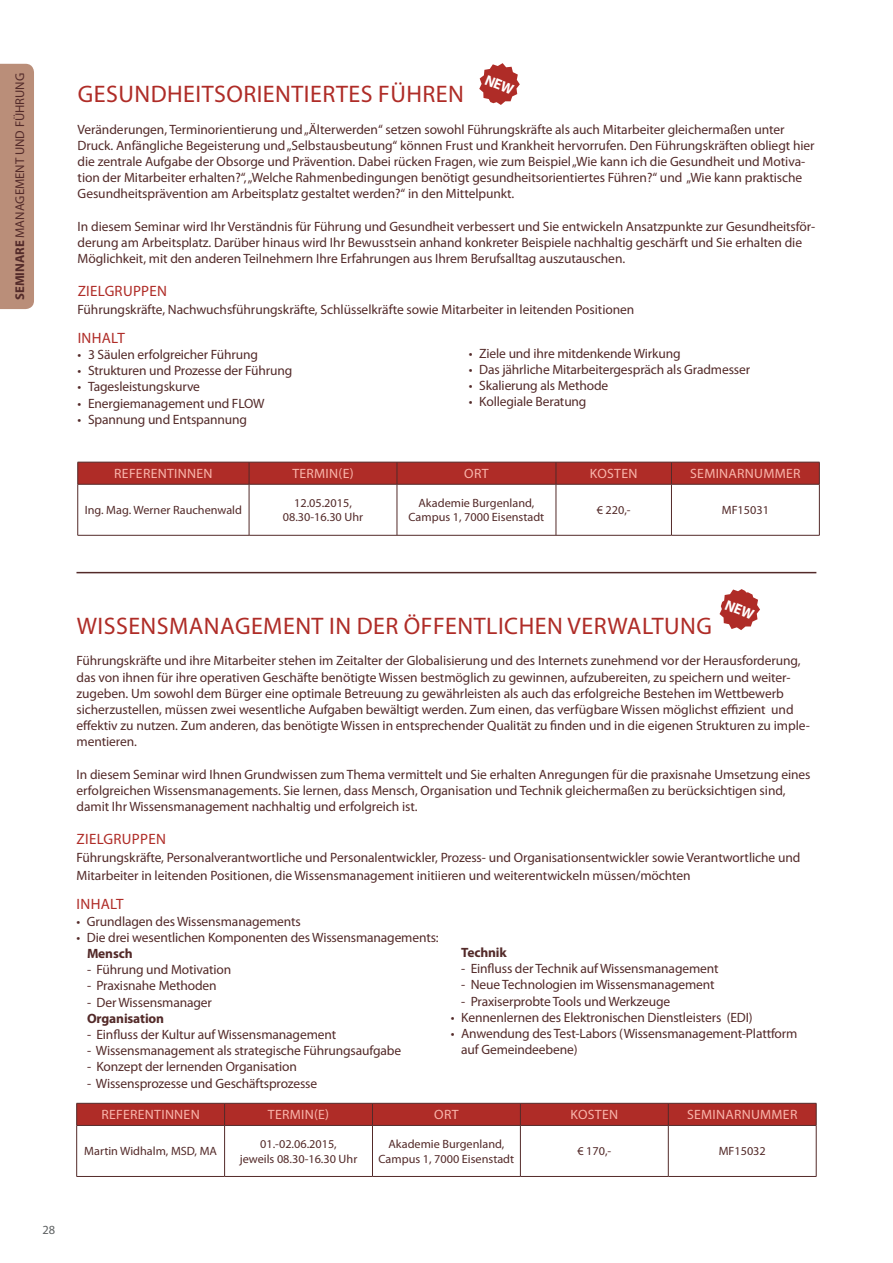
<style>
.page{position:relative;width:893px;height:1263px;background:#fff}
.page>*{position:absolute;margin:0;border:0;box-sizing:border-box;transform-origin:0 0}
.t1{font:24px "Myriad Pro";letter-spacing:.02em;color:#af2c27}
.t2{font:15px "Myriad Pro";letter-spacing:.02em;color:#af2c27}
.t3{font:13.5px/16.2px "Myriad Pro";letter-spacing:-.005em;color:#532a29}
.t4{font:13.5px "Myriad Pro";letter-spacing:.02em;color:#f9b5ab}
.t5{font:700 13.5px "Myriad Pro";letter-spacing:-.01em;color:#532a29}
.t6{font:12.75px "Myriad Pro";color:#532a29}
.t7{font:12.45px "Myriad Pro";color:#5d6061}
.t8{font:12px/14.4px "Myriad Pro";color:#532a29;text-align:center}
.s1{font-weight:700}
</style>
<div class="page">
<div style="left:76px;top:1103px;width:741px;height:22px;background:#af2c27"></div>
<hr style="left:76px;top:1125px;width:1px;height:51px;background:#532a29">
<hr style="left:77px;top:1125px;width:148px;height:1px;background:#532a29">
<hr style="left:76px;top:1176px;width:149px;height:1px;background:#532a29">
<hr style="left:224px;top:1125px;width:1px;height:51px;background:#532a29">
<hr style="left:225px;top:1125px;width:147px;height:1px;background:#532a29">
<hr style="left:225px;top:1176px;width:147px;height:1px;background:#532a29">
<hr style="left:372px;top:1125px;width:1px;height:51px;background:#532a29">
<hr style="left:372px;top:1125px;width:148px;height:1px;background:#532a29">
<hr style="left:372px;top:1176px;width:148px;height:1px;background:#532a29">
<hr style="left:520px;top:1125px;width:1px;height:51px;background:#532a29">
<hr style="left:520px;top:1125px;width:148px;height:1px;background:#532a29">
<hr style="left:520px;top:1176px;width:148px;height:1px;background:#532a29">
<hr style="left:668px;top:1125px;width:1px;height:51px;background:#532a29">
<hr style="left:668px;top:1125px;width:148px;height:1px;background:#532a29">
<hr style="left:816px;top:1125px;width:1px;height:51px;background:#532a29">
<hr style="left:668px;top:1176px;width:148px;height:1px;background:#532a29">
<svg style="left:77px;top:462px;width:743px;height:22px"></svg>
<hr style="left:77px;top:484px;width:1px;height:51px;background:#532a29">
<hr style="left:78px;top:484px;width:171px;height:1px;background:#532a29">
<hr style="left:78px;top:535px;width:171px;height:1px;background:#532a29">
<hr style="left:249px;top:484px;width:1px;height:51px;background:#532a29">
<hr style="left:249px;top:484px;width:148px;height:1px;background:#532a29">
<hr style="left:249px;top:535px;width:148px;height:1px;background:#532a29">
<hr style="left:397px;top:484px;width:1px;height:51px;background:#532a29">
<hr style="left:397px;top:484px;width:159px;height:1px;background:#532a29">
<hr style="left:397px;top:535px;width:159px;height:1px;background:#532a29">
<hr style="left:556px;top:484px;width:1px;height:51px;background:#532a29">
<hr style="left:556px;top:484px;width:115px;height:1px;background:#532a29">
<hr style="left:556px;top:535px;width:115px;height:1px;background:#532a29">
<hr style="left:671px;top:484px;width:1px;height:51px;background:#532a29">
<hr style="left:671px;top:484px;width:148px;height:1px;background:#532a29">
<hr style="left:819px;top:484px;width:1px;height:51px;background:#532a29">
<hr style="left:671px;top:535px;width:148px;height:1px;background:#532a29">
<hr style="left:76px;top:572px;width:740px;height:1px;background:#532a29">
<div style="left:0;top:64px;width:34px;height:245px;background:#ba8e79"></div>
<svg style="left:479px;top:63px;width:41px;height:42px"></svg>
<svg style="left:719px;top:589px;width:41px;height:41px"></svg>
<p class="t6" style="left:12px;top:300px;width:227px;rotate:-90deg"><span class="s1">SEMINARE</span> MANAGEMENT UND FÜHRUNG</p>
<h1 class="t1" style="left:78px;top:79px;width:388px">gesundheitsorientiertes führen</h1>
<p class="t3" style="left:78px;top:121px;width:739px">Veränderungen, Terminorientierung und „Älterwerden“ setzen sowohl Führungskräfte als auch Mitarbeiter gleichermaßen unter Druck. Anfängliche Begeisterung und „Selbstausbeutung“ können Frust und Krankheit hervorrufen. Den Führungskräften obliegt hier die zentrale Aufgabe der Obsorge und Prävention. Dabei rücken Fragen, wie zum Beispiel „Wie kann ich die Gesundheit und Motiva&shy;tion der Mitarbeiter erhalten?“, „Welche Rahmenbedingungen benötigt gesundheitsorientiertes Führen?“ und „Wie kann praktische Gesundheitsprävention am Arbeitsplatz gestaltet werden?“ in den Mittelpunkt.</p>
<p class="t3" style="left:78px;top:218px;width:739px">I n diesem Seminar wird I hr Verständnis für Führung und Gesundheit verbessert und Sie entwickeln Ansatzpunkte zur Gesundheitsför&shy;derung am Arbeitsplatz. Darüber hinaus wird I hr Bewusstsein anhand konkreter Beispiele nachhaltig geschärft und Sie erhalten die<br>Möglichkeit, mit den anderen Teilnehmern I hre Erfahrungen aus I hrem Berufsalltag auszutauschen.</p>
<p class="t2" style="left:78px;top:282px;width:91px">Zielgruppen</p>
<p class="t3" style="left:78px;top:301px;width:558px">Führungskräfte, Nachwuchsführungskräfte, Schlüsselkräfte sowie Mitarbeiter in leitenden Positionen</p>
<p class="t2" style="left:78px;top:328px;width:41px">Inhalt</p>
<p class="t3" style="left:78px;top:346px;width:182px">• 3 Säulen erfolgreicher Führung</p>
<p class="t3" style="left:78px;top:362px;width:216px">• Strukturen und Prozesse der Führung</p>
<p class="t3" style="left:78px;top:378px;width:124px">• Tagesleistungskurve</p>
<p class="t3" style="left:78px;top:395px;width:189px">• Energiemanagement und FLOW</p>
<p class="t3" style="left:78px;top:411px;width:171px">• Spannung und Entspannung</p>
<p class="t3" style="left:469px;top:345px;width:213px">• Ziele und ihre mitdenkende Wirkung</p>
<p class="t3" style="left:469px;top:361px;width:283px">• Das jährliche Mitarbeitergespräch als Gradmesser</p>
<p class="t3" style="left:469px;top:377px;width:141px">• Skalierung als Methode</p>
<p class="t3" style="left:469px;top:394px;width:119px">• Kollegiale Beratung</p>
<p class="t4" style="left:114px;top:465px;width:100px">ReferentI nnen</p>
<p class="t4" style="left:292px;top:465px;width:63px">Termin(e)</p>
<p class="t4" style="left:464px;top:465px;width:24px">Ort</p>
<p class="t4" style="left:590px;top:465px;width:49px">Kosten</p>
<p class="t4" style="left:690px;top:465px;width:112px">Seminarnummer</p>
<p class="t8" style="left:85px;top:503px;width:159px">I ng. Mag. Werner Rauchenwald</p>
<p class="t8" style="left:283px;top:496px;width:82px">12.05.2015,<br>08.30-16.30 Uhr</p>
<p class="t8" style="left:409px;top:496px;width:137px">Akademie Burgenland,<br>Campus 1, 7000 Eisenstadt</p>
<p class="t8" style="left:597px;top:503px;width:35px">€ 220,-</p>
<p class="t8" style="left:722px;top:503px;width:49px">MF15031</p>
<h1 class="t1" style="left:77px;top:611px;width:637px">Wissensmanagement in der öffentlichen Verwaltung</h1>
<p class="t3" style="left:76px;top:652px;width:735px">Führungskräfte und ihre Mitarbeiter stehen im Zeitalter der Globalisierung und des I nternets zunehmend vor der Herausforderung, das von ihnen für ihre operativen Geschäfte benötigte Wissen bestmöglich zu gewinnen, aufzubereiten, zu speichern und weiter&shy;zugeben. Um sowohl dem Bürger eine optimale Betreuung zu gewährleisten als auch das erfolgreiche Bestehen im Wettbewerb sicherzustellen, müssen zwei wesentliche Aufgaben bewältigt werden. Zum einen, das verfügbare Wissen möglichst effizient und effektiv zu nutzen. Zum anderen, das benötigte Wissen in entsprechender Qualität zu finden und in die eigenen Strukturen zu imple&shy;mentieren.</p>
<p class="t3" style="left:77px;top:766px;width:736px">I n diesem Seminar wird I hnen Grundwissen zum Thema vermittelt und Sie erhalten Anregungen für die praxisnahe Umsetzung eines erfolgreichen Wissensmanagements. Sie lernen, dass Mensch, Organisation und Technik gleichermaßen zu berücksichtigen sind, damit I hr Wissensmanagement nachhaltig und erfolgreich ist.</p>
<p class="t2" style="left:77px;top:830px;width:91px">Zielgruppen</p>
<p class="t3" style="left:76px;top:848px;width:725px;line-height:18px">Führungskräfte, Personalverantwortliche und Personalentwickler, Prozess- und Organisationsentwickler sowie Verantwortliche und<br>Mitarbeiter in leitenden Positionen, die Wissensmanagement initiieren und weiterentwickeln müssen/möchten</p>
<p class="t2" style="left:77px;top:895px;width:41px">Inhalt</p>
<p class="t3" style="left:76px;top:913px;width:226px">• Grundlagen des Wissensmanagements</p>
<p class="t3" style="left:76px;top:929px;width:364px">• Die drei wesentlichen Komponenten des Wissensmanagements:</p>
<p class="t5" style="left:87px;top:945px;width:47px">Mensch</p>
<p class="t3" style="left:87px;top:961px;width:146px">- Führung und Motivation</p>
<p class="t3" style="left:87px;top:978px;width:131px">- Praxisnahe Methoden</p>
<p class="t3" style="left:87px;top:994px;width:126px">- Der Wissensmanager</p>
<p class="t5" style="left:87px;top:1009px;width:79px">Organisation</p>
<p class="t3" style="left:87px;top:1026px;width:251px">- Einfluss der Kultur auf Wissensmanagement</p>
<p class="t3" style="left:87px;top:1042px;width:316px">- Wissensmanagement als strategische Führungsaufgabe</p>
<p class="t3" style="left:87px;top:1059px;width:211px">- Konzept der lernenden Organisation</p>
<p class="t3" style="left:87px;top:1075px;width:232px">- Wissensprozesse und Geschäftsprozesse</p>
<p class="t5" style="left:461px;top:943px;width:47px">Technik</p>
<p class="t3" style="left:461px;top:960px;width:259px">- Einfluss der Technik auf Wissensmanagement</p>
<p class="t3" style="left:461px;top:976px;width:255px">- Neue Technologien im Wissensmanagement</p>
<p class="t3" style="left:461px;top:993px;width:210px">- Praxiserprobte Tools und Werkzeuge</p>
<p class="t3" style="left:451px;top:1009px;width:303px">• Kennenlernen des Elektronischen Dienstleisters (EDI)</p>
<p class="t3" style="left:461px;top:1025px;width:338px;text-indent:-11px">• Anwendung des Test-Labors (Wissensmanagement-Plattform auf Gemeindeebene)</p>
<p class="t4" style="left:102px;top:1106px;width:100px">ReferentI nnen</p>
<p class="t4" style="left:268px;top:1106px;width:63px">Termin(e)</p>
<p class="t4" style="left:434px;top:1106px;width:24px">Ort</p>
<p class="t4" style="left:571px;top:1106px;width:49px">Kosten</p>
<p class="t4" style="left:687px;top:1106px;width:112px">Seminarnummer</p>
<p class="t8" style="left:84px;top:1144px;width:125px">Martin Widhalm, MSD, MA</p>
<p class="t8" style="left:240px;top:1137px;width:119px">01.-02.06.2015,<br>jeweils 08.30-16.30 Uhr</p>
<p class="t8" style="left:379px;top:1137px;width:137px">Akademie Burgenland,<br>Campus 1, 7000 Eisenstadt</p>
<p class="t8" style="left:577px;top:1144px;width:35px">€ 170,-</p>
<p class="t8" style="left:719px;top:1144px;width:49px">MF 15032</p>
<p class="t7" style="left:43px;top:1222px;width:14px">28</p>
</div>
